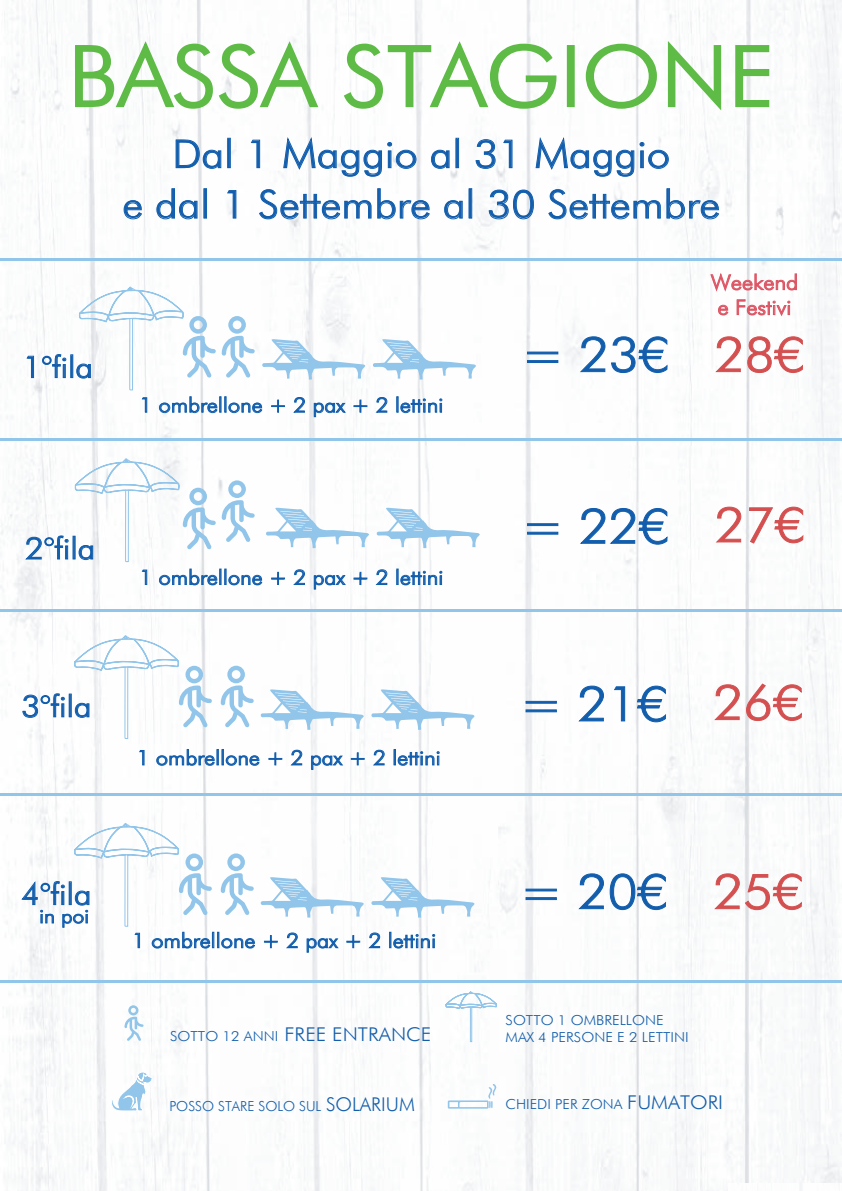
<style>
.page{position:relative;width:842px;height:1191px;background:#fff}
.page>*{position:absolute;margin:0;border:0;box-sizing:border-box;transform-origin:0 0}
.t1{font:300 84px "Futura BT";color:#5dbb46;scale:1.08 1}
.t2{font:300 48.2px "Futura BT";color:#125ead;scale:1.08 1}
.t3{font:300 48.2px "Futura BT";color:#d45050;scale:1.08 1}
.t4{font:300 38.9px/50.4px "Futura BT";color:#125ead;text-align:center;scale:1.08 1}
.t5{font:300 30.1px "Futura BT";color:#125ead;scale:1.08 1}
.t6{font:300 20.8px/25px "Futura BT";color:#dd5564;text-align:center;scale:1.08 1}
.t7{font:300 20.4px "Futura BT";color:#125ead;scale:1.08 1}
.t8{font:300 19.6px "Futura BT";color:#125ead;scale:1.08 1}
.t9{font:300 19px "Futura BT";color:#135eab;scale:1.08 1}
.t10{font:300 13.8px/16.5px "Futura BT";color:#135eab;scale:1.08 1}
.t11{font:300 13.8px "Futura BT";color:#135eab}
.t12{font:300 13.8px "Futura BT";color:#135eab;scale:1.06 1}
.s1{color:#d45050}
.s2{font-size:13.8px}
.s3{font-size:19px}
</style>
<div class="page">
<img style="left:1px;top:0;width:841px;height:1191px">
<svg style="left:74px;top:39px;width:246px;height:71px"></svg>
<svg style="left:342px;top:39px;width:215px;height:71px"></svg>
<div style="left:567px;top:45px;width:8px;height:62px;border:2px solid #5dbb46"></div>
<svg style="left:585px;top:43px;width:73px;height:67px"></svg>
<svg style="left:667px;top:38px;width:55px;height:75px"></svg>
<svg style="left:734px;top:44px;width:36px;height:64px"></svg>
<svg style="left:175px;top:139px;width:47px;height:30px"></svg>
<div style="left:227px;top:138px;width:4px;height:30px;border:1px solid #125ead"></div>
<svg style="left:250px;top:139px;width:11px;height:30px"></svg>
<svg style="left:283px;top:135px;width:134px;height:42px"></svg>
<svg style="left:431px;top:149px;width:19px;height:20px"></svg>
<div style="left:455px;top:138px;width:4px;height:30px;border:1px solid #125ead"></div>
<svg style="left:475px;top:139px;width:21px;height:30px"></svg>
<svg style="left:502px;top:139px;width:11px;height:30px"></svg>
<svg style="left:535px;top:135px;width:134px;height:42px"></svg>
<svg style="left:123px;top:200px;width:20px;height:20px"></svg>
<svg style="left:156px;top:188px;width:42px;height:32px"></svg>
<div style="left:203px;top:188px;width:4px;height:31px;border:1px solid #125ead"></div>
<svg style="left:226px;top:190px;width:11px;height:29px"></svg>
<svg style="left:258px;top:188px;width:173px;height:32px"></svg>
<svg style="left:444px;top:200px;width:19px;height:20px"></svg>
<div style="left:469px;top:188px;width:3px;height:31px;border:1px solid #125ead"></div>
<svg style="left:488px;top:189px;width:46px;height:31px"></svg>
<svg style="left:548px;top:188px;width:172px;height:32px"></svg>
<svg style="left:266px;top:508px;width:103px;height:40px"></svg>
<svg style="left:377px;top:508px;width:103px;height:40px"></svg>
<svg style="left:373px;top:339px;width:103px;height:40px"></svg>
<svg style="left:261px;top:689px;width:103px;height:41px"></svg>
<svg style="left:371px;top:689px;width:104px;height:41px"></svg>
<svg style="left:26px;top:355px;width:9px;height:23px"></svg>
<svg style="left:42px;top:353px;width:25px;height:25px"></svg>
<svg style="left:76px;top:286px;width:291px;height:131px"></svg>
<svg style="left:376px;top:397px;width:11px;height:15px"></svg>
<svg style="left:397px;top:397px;width:45px;height:16px"></svg>
<svg style="left:142px;top:570px;width:5px;height:15px"></svg>
<svg style="left:159px;top:569px;width:103px;height:16px"></svg>
<svg style="left:271px;top:572px;width:14px;height:13px"></svg>
<svg style="left:294px;top:569px;width:11px;height:16px"></svg>
<svg style="left:314px;top:575px;width:31px;height:14px"></svg>
<svg style="left:354px;top:572px;width:13px;height:13px"></svg>
<svg style="left:376px;top:569px;width:11px;height:16px"></svg>
<svg style="left:397px;top:569px;width:45px;height:16px"></svg>
<svg style="left:139px;top:750px;width:5px;height:15px"></svg>
<svg style="left:157px;top:749px;width:102px;height:16px"></svg>
<svg style="left:269px;top:752px;width:13px;height:13px"></svg>
<svg style="left:291px;top:750px;width:11px;height:15px"></svg>
<svg style="left:311px;top:755px;width:32px;height:14px"></svg>
<svg style="left:351px;top:752px;width:13px;height:13px"></svg>
<svg style="left:373px;top:750px;width:11px;height:15px"></svg>
<svg style="left:394px;top:749px;width:45px;height:16px"></svg>
<svg style="left:222px;top:480px;width:33px;height:62px"></svg>
<svg style="left:24px;top:458px;width:192px;height:104px"></svg>
<svg style="left:221px;top:665px;width:33px;height:62px"></svg>
<svg style="left:22px;top:692px;width:44px;height:26px"></svg>
<div style="left:69px;top:693px;width:3px;height:24px;border:1px solid #125ead"></div>
<svg style="left:73px;top:635px;width:139px;height:104px"></svg>
<svg style="left:261px;top:877px;width:103px;height:40px"></svg>
<svg style="left:371px;top:877px;width:104px;height:40px"></svg>
<svg style="left:264px;top:935px;width:14px;height:13px"></svg>
<svg style="left:287px;top:932px;width:11px;height:16px"></svg>
<svg style="left:307px;top:938px;width:31px;height:14px"></svg>
<svg style="left:347px;top:935px;width:13px;height:13px"></svg>
<svg style="left:369px;top:932px;width:11px;height:16px"></svg>
<svg style="left:389px;top:932px;width:46px;height:16px"></svg>
<hr style="left:0;top:439px;width:842px;height:2px;background:#92c5ea">
<hr style="left:0;top:258px;width:842px;height:3px;background:#92c5ea">
<hr style="left:0;top:609px;width:842px;height:2px;background:#92c5ea">
<hr style="left:0;top:793px;width:842px;height:3px;background:#92c5ea">
<hr style="left:0;top:980px;width:842px;height:3px;background:#92c5ea">
<svg style="left:20px;top:822px;width:235px;height:126px"></svg>
<div style="left:527px;top:360px;width:31px;height:3px;border:1px solid #125ead"></div>
<svg style="left:579px;top:336px;width:89px;height:37px"></svg>
<svg style="left:710px;top:272px;width:87px;height:20px"></svg>
<svg style="left:718px;top:304px;width:11px;height:12px"></svg>
<svg style="left:736px;top:299px;width:55px;height:17px"></svg>
<div style="left:527px;top:523px;width:31px;height:3px;border:1px solid #125ead"></div>
<svg style="left:579px;top:507px;width:89px;height:38px"></svg>
<div style="left:525px;top:701px;width:32px;height:2px;border:1px solid #125ead"></div>
<svg style="left:577px;top:685px;width:27px;height:37px"></svg>
<svg style="left:613px;top:686px;width:13px;height:36px"></svg>
<svg style="left:636px;top:685px;width:31px;height:38px"></svg>
<svg style="left:714px;top:336px;width:27px;height:37px"></svg>
<svg style="left:747px;top:336px;width:56px;height:37px"></svg>
<svg style="left:714px;top:506px;width:28px;height:37px"></svg>
<svg style="left:748px;top:506px;width:56px;height:38px"></svg>
<svg style="left:713px;top:683px;width:89px;height:38px"></svg>
<div style="left:525px;top:897px;width:32px;height:3px;border:1px solid #125ead"></div>
<svg style="left:577px;top:873px;width:90px;height:37px"></svg>
<svg style="left:713px;top:873px;width:89px;height:37px"></svg>
<svg style="left:124px;top:1005px;width:20px;height:36px"></svg>
<svg style="left:444px;top:986px;width:54px;height:56px"></svg>
<svg style="left:448px;top:1084px;width:48px;height:24px"></svg>
<svg style="left:111px;top:1071px;width:41px;height:40px"></svg>
<div style="left:729px;top:1183px;width:113px;height:8px;background:#fff"></div>
<h1 class="t1" style="left:68px;top:25px;width:656px">BASSA STAGIONE</h1>
<h3 class="t4" style="left:122px;top:128px;width:555px">Dal 1 Maggio al 31 Maggio<br>e dal 1 Settembre al 30 Settembre</h3>
<h3 class="t5" style="left:23px;top:348px;width:66px">1°fila</h3>
<h3 class="t5" style="left:25px;top:530px;width:66px">2°fila</h3>
<h3 class="t5" style="left:21px;top:688px;width:66px">3°fila</h3>
<h3 class="t5" style="left:21px;top:875px;width:66px">4°fila</h3>
<p class="t8" style="left:39px;top:904px;width:48px">in poi</p>
<p class="t7" style="left:140px;top:392px;width:283px">1 ombrellone + 2 pax + 2 lettini</p>
<p class="t7" style="left:140px;top:565px;width:283px">1 ombrellone + 2 pax + 2 lettini</p>
<p class="t7" style="left:137px;top:745px;width:283px">1 ombrellone + 2 pax + 2 lettini</p>
<p class="t7" style="left:132px;top:928px;width:283px">1 ombrellone + 2 pax + 2 lettini</p>
<h2 class="t2" style="left:521px;top:325px;width:138px">= 23€</h2>
<p class="t6" style="left:711px;top:269px;width:83px">Weekend e Festivi</p>
<h2 class="t3" style="left:715px;top:325px;width:84px">28€</h2>
<h2 class="t2" style="left:521px;top:497px;width:138px">= 22€</h2>
<h2 class="t3" style="left:715px;top:495px;width:84px">27€</h2>
<h2 class="t2" style="left:520px;top:674px;width:138px">= 21€</h2>
<h2 class="t3" style="left:713px;top:673px;width:84px">26€</h2>
<h2 class="t2" style="left:520px;top:862px;width:264px">= 20€ <span class="s1">25€</span></h2>
<p class="t9" style="left:170px;top:1022px;width:243px"><span class="s2">SOTTO 12 ANNI</span> FREE ENTRANCE</p>
<p class="t10" style="left:506px;top:1011px;width:171px">SOTTO 1 OMBRELLONE<br>MAX 4 PERSONE E 2 LETTINI</p>
<p class="t11" style="left:169px;top:1097px;width:247px">POSSO STARE SOLO SUL <span class="s3">SOLARIUM</span></p>
<p class="t12" style="left:506px;top:1095px;width:207px">CHIEDI PER ZONA <span class="s3">FUMATORI</span></p>
</div>
